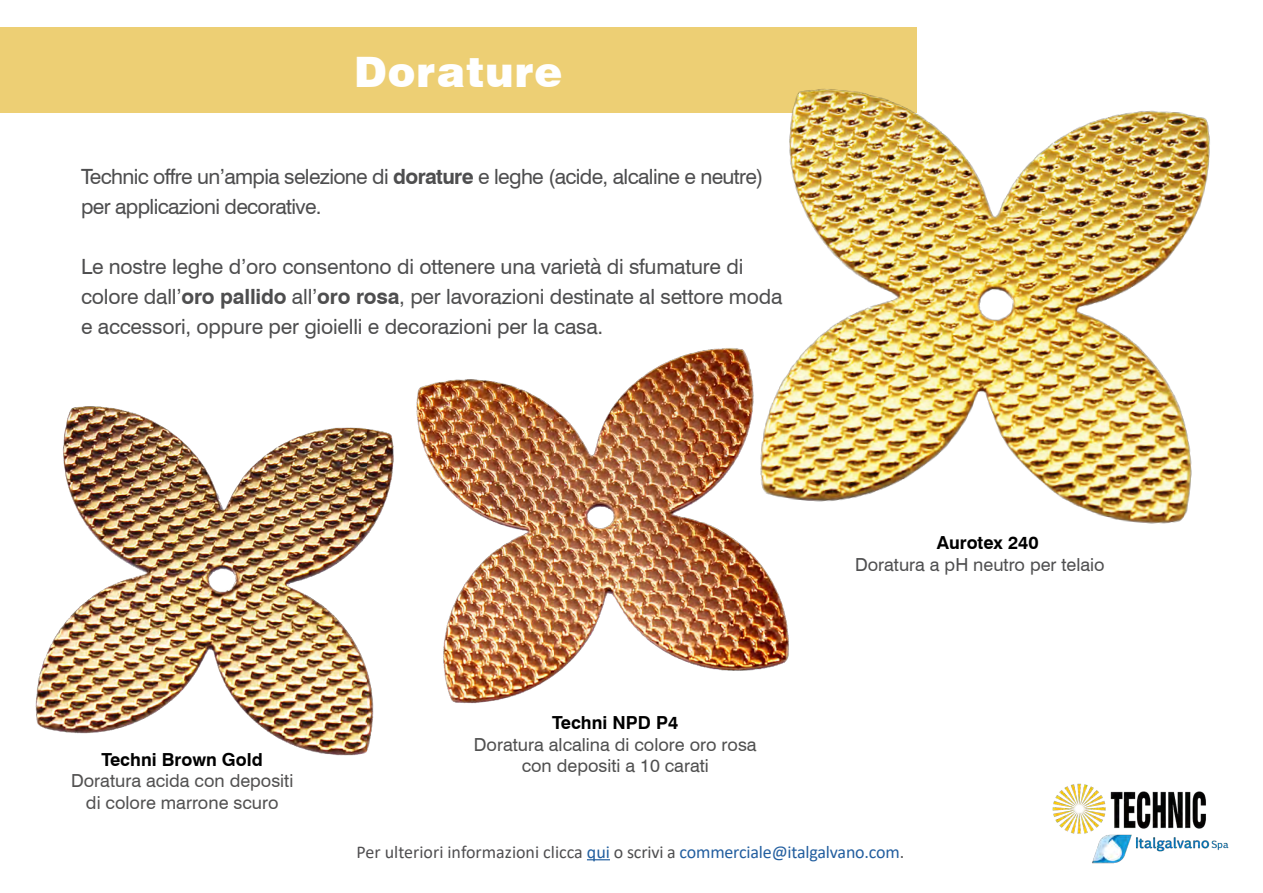
<style>
.page{position:relative;width:1263px;height:893px;background:#fff}
.page>*{position:absolute;margin:0;border:0;box-sizing:border-box;transform-origin:0 0}
.t1{font:900 42px "Swiss 721 BT";letter-spacing:.02em;color:#fff}
.t2{font:21px/30px "Swiss 721 BT";letter-spacing:-.01em;color:#4e4e4f}
.t3{font:21px/30px "Swiss 721 BT";letter-spacing:-.03em;color:#4e4e4f}
.t4{font:18px "Calibri";letter-spacing:-.01em;color:#4f4e50}
.t5{font:18px/21.6px "Swiss 721 BT";color:#505050;text-align:center}
.t6{font:18px/21.6px "Swiss 721 BT";color:#525151;text-align:center}
.t7{font:700 18px "Swiss 721 BT";color:#000}
.t8{font:18px "Swiss 721 BT";color:#4f4f50}
.s1{font-weight:700}
.s2{color:#215e9e}
.s3{color:#4e4e4f}
.s4{color:#225e9f}
</style>
<div class="page">
<div style="left:0;top:27px;width:917px;height:85px;background:#edcf74"></div>
<img style="left:35px;top:406px;width:335px;height:350px">
<img style="left:370px;top:351px;width:419px;height:388px">
<img style="left:700px;top:89px;width:510px;height:505px">
<img style="left:1052px;top:783px;width:177px;height:81px">
<svg style="left:587px;top:859px;width:23px;height:1px"></svg>
<h1 class="t1" style="left:354px;top:46px;width:210px">Dorature</h1>
<p class="t3" style="left:81px;top:161px;width:684px">Technic offre un’ampia selezione di <span class="s1">dorature</span> e leghe (acide, alcaline e neutre) per applicazioni decorative.</p>
<p class="t2" style="left:81px;top:251px;width:703px">Le nostre leghe d’oro consentono di ottenere una varietà di sfumature di colore dall’<span class="s1">oro pallido</span> all’<span class="s1">oro rosa</span>, per lavorazioni destinate al settore moda e accessori, oppure per gioielli e decorazioni per la casa.</p>
<p class="t7" style="left:102px;top:747px;width:163px">Techni Brown Gold</p>
<p class="t6" style="left:71px;top:769px;width:224px">Doratura acida con depositi di colore marrone scuro</p>
<p class="t7" style="left:552px;top:710px;width:127px">Techni NPD P4</p>
<p class="t5" style="left:474px;top:733px;width:284px">Doratura alcalina di colore oro rosa con depositi a 10 carati</p>
<p class="t7" style="left:937px;top:530px;width:103px">Aurotex 240</p>
<p class="t8" style="left:855px;top:552px;width:251px">Doratura a pH neutro per telaio</p>
<p class="t4" style="left:356px;top:839px;width:549px">Per ulteriori informazioni clicca <span class="s2">qui</span> <span class="s3">o scrivi a</span> <span class="s4">commerciale@italgalvano.com</span><span class="s3">.</span></p>
</div>
